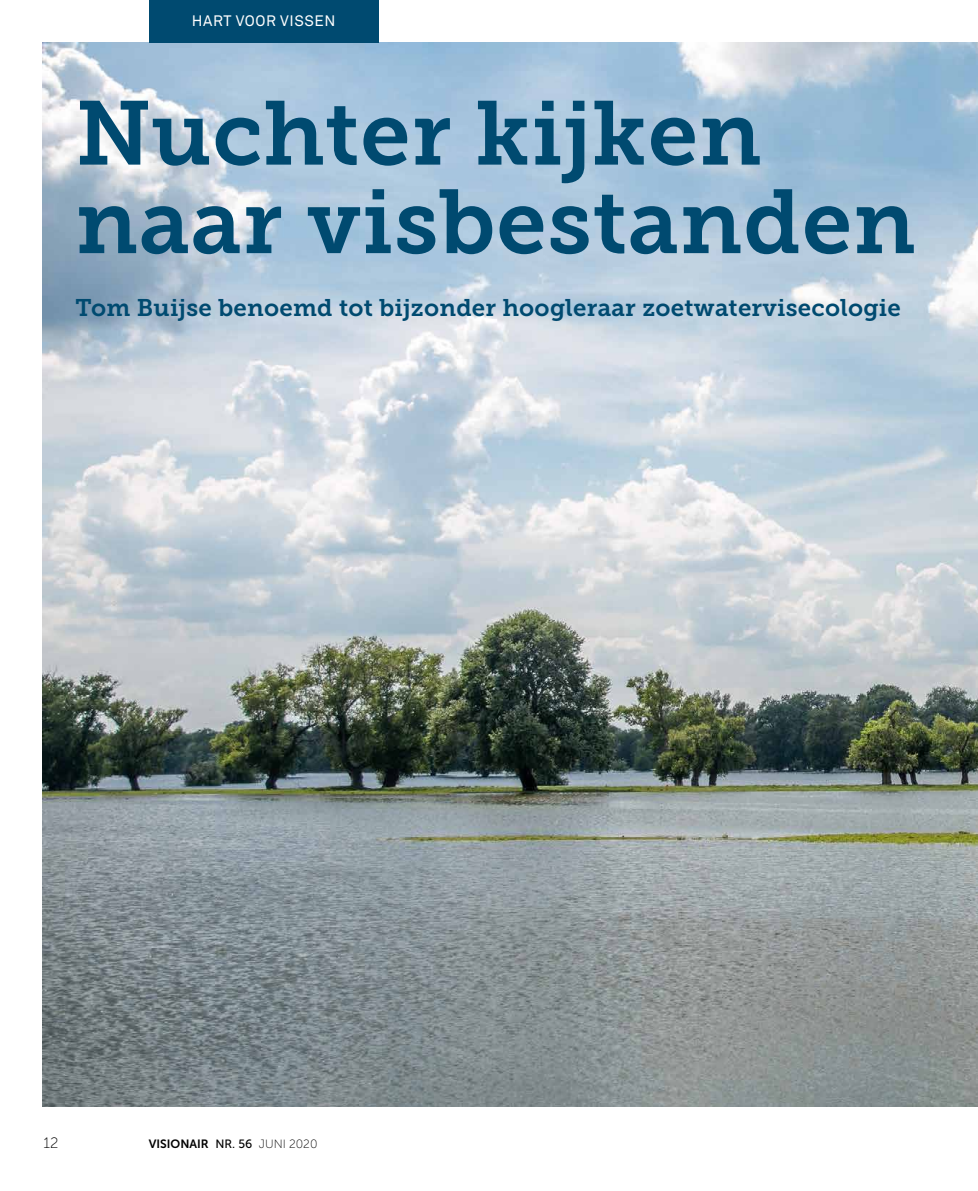
<style>
.page{position:relative;width:978px;height:1191px;background:#fff}
.page>*{position:absolute;margin:0;border:0;box-sizing:border-box;transform-origin:0 0}
.t1{font:90px/88.5px "Museo Slab 700";letter-spacing:.01em;color:#004a70}
.t2{font:24px "Museo Slab 700";letter-spacing:.01em;color:#004a70}
.t3{font:15px "Akkurat";letter-spacing:.035em;color:#fff}
.t4{font:15px "Museo Sans 100";color:#000}
.t5{font:12px "Museo Sans 700";color:#000}
.s1{font-family:"Museo Sans 500"}
.s2{font-family:"Museo Sans 100"}
</style>
<div class="page">
<img style="left:43px;top:43px;width:935px;height:1063px">
<div style="left:149px;top:0;width:229px;height:43px;background:#004a70"></div>
<p class="t3" style="left:192px;top:12px;width:145px">HART VOOR VISSEN</p>
<h1 class="t1" style="left:75px;top:90px;width:842px">Nuchter kijken naar visbestanden</h1>
<p class="t2" style="left:75px;top:294px;width:827px">Tom Buijse benoemd tot bijzonder hoogleraar zoetwatervisecologie</p>
<p class="t4" style="left:44px;top:1135px;width:16px">12</p>
<p class="t5" style="left:149px;top:1137px;width:170px">VISIONAIR <span class="s1">NR. 56</span> <span class="s2">JUNI 2020</span></p>
</div>
